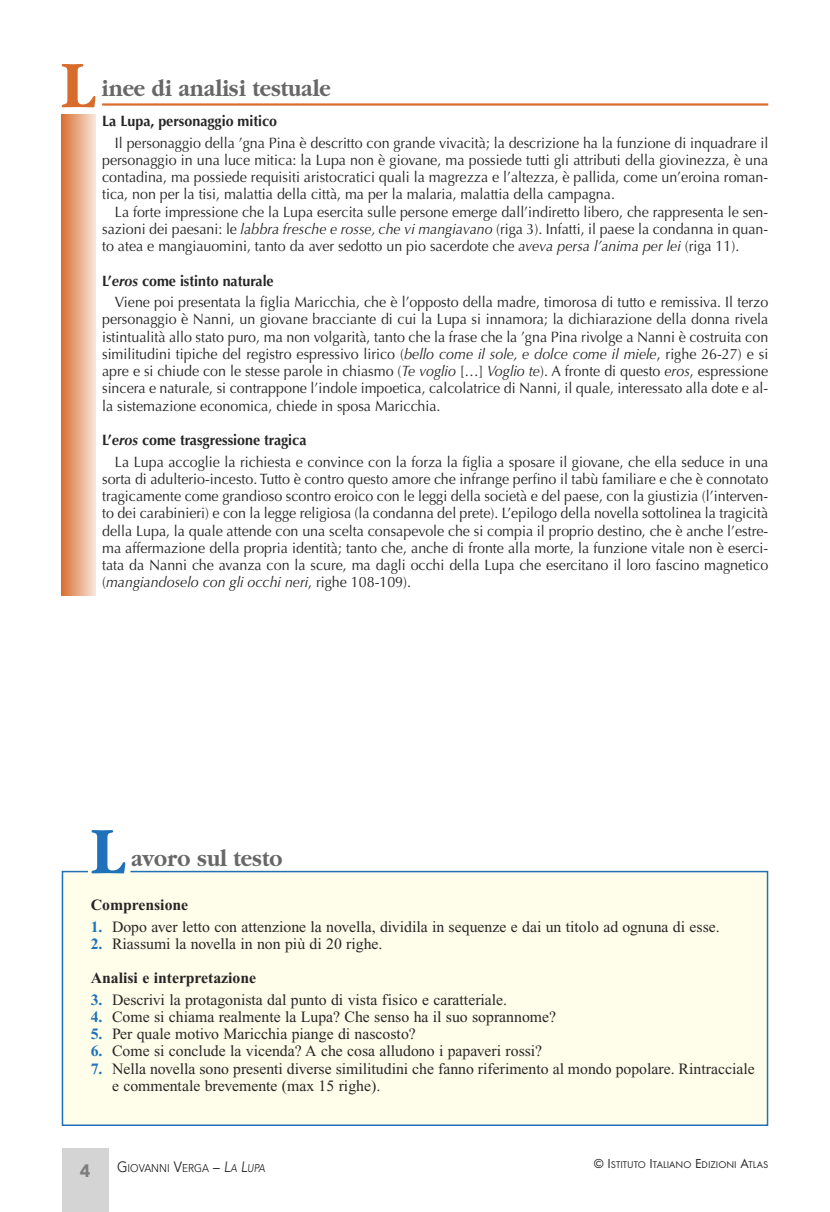
<style>
.page{position:relative;width:830px;height:1212px;background:#fff}
.page>*{position:absolute;margin:0;border:0;box-sizing:border-box;transform-origin:0 0}
.t1{font:700 69.15px "Garamond";color:#1f71b9;scale:.9 1}
.t2{font:700 69.15px "Garamond";color:#d76c2c;scale:.9 1}
.t3{font:700 24px "Garamond";color:#686768;scale:.9 1}
.t4{font:900 18px "Avenir";color:#7d7d7d}
.t5{font:15.75px/34.2px "Times New Roman";color:#272627}
.t6{font:700 15.75px "Times New Roman";color:#272627}
.t7{font:15px/17.2px "Optima";color:#272627;text-align:justify;scale:.95 1}
.t8{font:700 15px "Optima";color:#272627;scale:.95 1}
.t9{font:11.25px "Avenir";color:#272627;scale:.9 1}
.t10{font:10.2px "Futura T";color:#272627}
.s1{font-style:italic}
.s2{font-weight:700}
.s3{font-weight:700;font-style:italic}
.s4{font-weight:700;color:#1f71b9}
.s5{font-size:15px}
.s6{font-style:italic;font-size:15px}
.s7{font-size:13.5px}
</style>
<div class="page">
<div style="left:62px;top:1148px;width:46px;height:64px;background:#d4d4d4"></div>
<div style="left:61px;top:870px;width:707px;height:256px;background:#fffeea"></div>
<hr style="left:102px;top:103px;width:665px;height:3px;background:#d76c2c">
<div style="left:62px;top:115px;width:34px;height:480px;background:linear-gradient(to right,#d97235,#f8e4d8)"></div>
<h1 class="t2" style="left:61px;top:43px;width:39px">L</h1>
<h2 class="t3" style="left:101px;top:73px;width:256px">inee di analisi testuale</h2>
<p class="t8" style="left:102px;top:115px;width:186px">La Lupa, personaggio mitico</p>
<p class="t7" style="left:102px;top:135px;width:702px;text-indent:13px">Il personaggio della ’gna Pina è descritto con grande vivacità; la descrizione ha la funzione di inquadrare il personaggio in una luce mitica: la Lupa non è giovane, ma possiede tutti gli attributi della giovinezza, è una contadina, ma possiede requisiti aristocratici quali la magrezza e l’altezza, è pallida, come un’eroina roman&shy;tica, non per la tisi, malattia della città, ma per la malaria, malattia della campagna.</p>
<p class="t7" style="left:102px;top:204px;width:702px;text-indent:13px">La forte impressione che la Lupa esercita sulle persone emerge dall’indiretto libero, che rappresenta le sen&shy;sazioni dei paesani: le <span class="s1">labbra fresche e rosse, che vi mangiavano</span> (riga 3). Infatti, il paese la condanna in quan&shy;to atea e mangiauomini, tanto da aver sedotto un pio sacerdote che <span class="s1">aveva persa l’anima per lei</span> (riga 11).</p>
<p class="t7" style="left:115px;top:271px;width:689px;line-height:21.5px;text-indent:-13px"><span class="s2">L’</span><span class="s3">eros</span> <span class="s2">come istinto naturale<br></span>Viene poi presentata la figlia Maricchia, che è l’opposto della madre, timorosa di tutto e remissiva. Il terzo</p>
<p class="t7" style="left:102px;top:312px;width:702px">personaggio è Nanni, un giovane bracciante di cui la Lupa si innamora; la dichiarazione della donna rivela istintualità allo stato puro, ma non volgarità, tanto che la frase che la ’gna Pina rivolge a Nanni è costruita con similitudini tipiche del registro espressivo lirico (<span class="s1">bello come il sole, e dolce come il miele</span>, righe 26-27) e si apre e si chiude con le stesse parole in chiasmo (<span class="s1">Te voglio</span> […] <span class="s1">Voglio te</span>). A fronte di questo <span class="s1">eros</span>, espressione sincera e naturale, si contrappone l’indole impoetica, calcolatrice di Nanni, il quale, interessato alla dote e al&shy;la sistemazione economica, chiede in sposa Maricchia.</p>
<p class="t7" style="left:115px;top:431px;width:689px;line-height:21.5px;text-indent:-13px"><span class="s2">L’</span><span class="s3">eros</span> <span class="s2">come trasgressione tragica<br></span>La Lupa accoglie la richiesta e convince con la forza la figlia a sposare il giovane, che ella seduce in una</p>
<p class="t7" style="left:102px;top:472px;width:702px">sorta di adulterio-incesto. Tutto è contro questo amore che infrange perfino il tabù familiare e che è connotato tragicamente come grandioso scontro eroico con le leggi della società e del paese, con la giustizia (l’interven&shy;to dei carabinieri) e con la legge religiosa (la condanna del prete). L’epilogo della novella sottolinea la tragicità della Lupa, la quale attende con una scelta consapevole che si compia il proprio destino, che è anche l’estre&shy;ma affermazione della propria identità; tanto che, anche di fronte alla morte, la funzione vitale non è eserci&shy;tata da Nanni che avanza con la scure, ma dagli occhi della Lupa che esercitano il loro fascino magnetico (<span class="s1">mangiandoselo con gli occhi neri</span>, righe 108-109).</p>
<h1 class="t1" style="left:91px;top:809px;width:39px">L</h1>
<h2 class="t3" style="left:131px;top:844px;width:169px">avoro sul testo</h2>
<p class="t6" style="left:91px;top:900px;width:99px">Comprensione</p>
<p class="t5" style="left:91px;top:911px;width:630px"><span class="s4">1.</span> Dopo aver letto con attenzione la novella, dividila in sequenze e dai un titolo ad ognuna di esse.</p>
<p class="t5" style="left:91px;top:928px;width:293px"><span class="s4">2.</span> Riassumi la novella in non più di 20 righe.<br><span class="s2">Analisi e interpretazione</span></p>
<p class="t5" style="left:91px;top:984px;width:418px"><span class="s4">3.</span> Descrivi la protagonista dal punto di vista fisico e caratteriale.</p>
<p class="t5" style="left:91px;top:1001px;width:466px"><span class="s4">4.</span> Come si chiama realmente la Lupa? Che senso ha il suo soprannome?</p>
<p class="t5" style="left:91px;top:1018px;width:326px"><span class="s4">5.</span> Per quale motivo Maricchia piange di nascosto?</p>
<p class="t5" style="left:91px;top:1035px;width:453px"><span class="s4">6.</span> Come si conclude la vicenda? A che cosa alludono i papaveri rossi?</p>
<p class="t5" style="left:112px;top:1061px;width:644px;line-height:17.2px;text-indent:-21px"><span class="s4">7.</span> Nella novella sono presenti diverse similitudini che fanno riferimento al mondo popolare. Rintracciale e commentale brevemente (max 15 righe).</p>
<p class="t4" style="left:80px;top:1159px;width:12px">4</p>
<p class="t9" style="left:117px;top:1160px;width:166px"><span class="s5">G</span>IOVANNI <span class="s5">V</span>ERGA <span class="s5">–</span> <span class="s6">L</span><span class="s1">A</span> <span class="s6">L</span><span class="s1">UPA</span></p>
<p class="t10" style="left:593px;top:1158px;width:176px"><span class="s7">© I</span>STITUTO <span class="s7">I</span>TALIANO <span class="s7">E</span>DIZIONI <span class="s7">A</span>TLAS</p>
</div>
